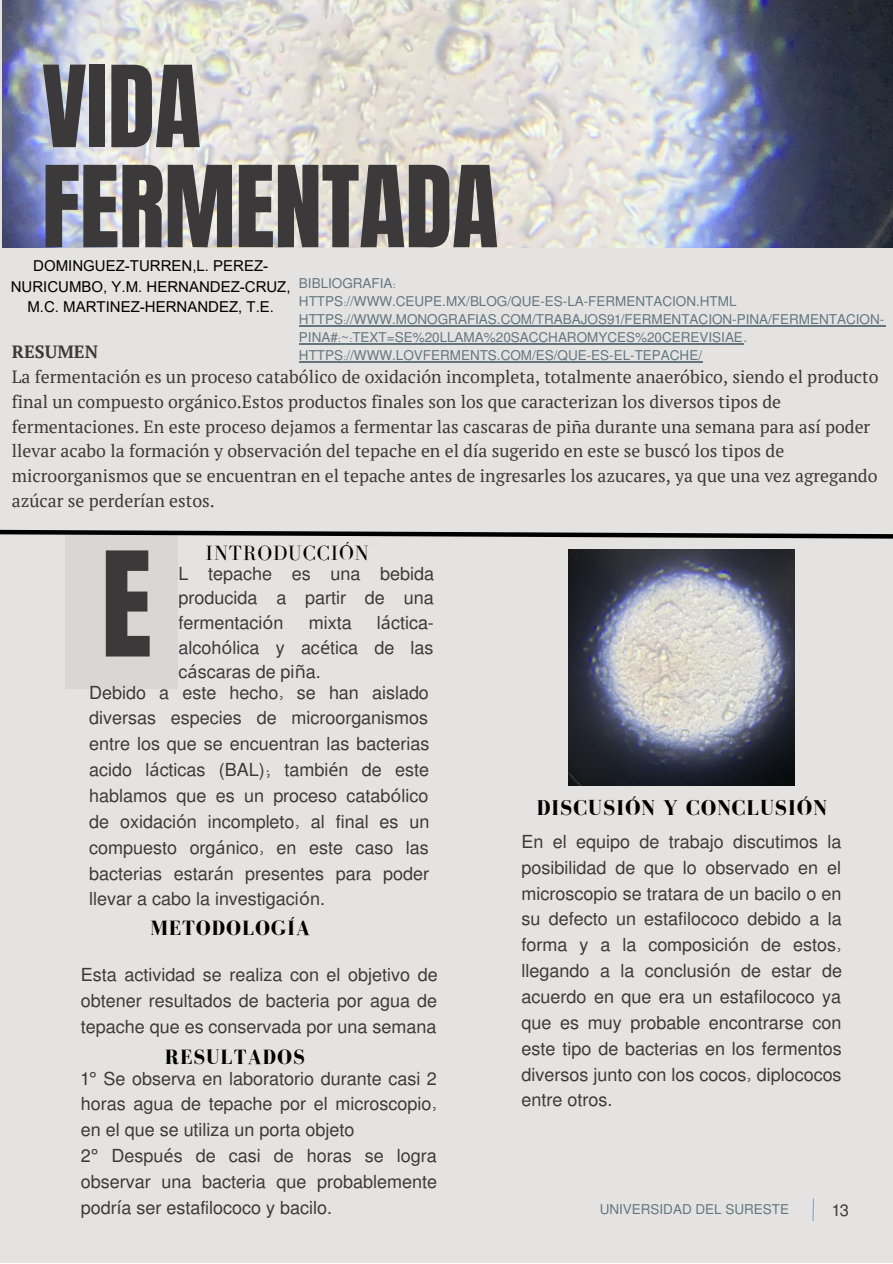
<style>
.page{position:relative;width:893px;height:1264px;background:#fff}
.page>*{position:absolute;margin:0;border:0;box-sizing:border-box;transform-origin:0 0}
.t1{font:123.45px "Anton";color:#3b3939}
.t2{font:95.85px/100.1px "Anton";letter-spacing:-.005em;color:#3b3939}
.t3{font:700 21.9px "Bodoni FLF";letter-spacing:.045em;color:#000}
.t4{font:700 21.15px "Bodoni FLF";letter-spacing:.045em;color:#000}
.t5{font:21.15px "Bodoni FLF";letter-spacing:.045em;color:#000}
.t6{font:18px/25.8px "Mukti";color:#3b3939;text-align:justify}
.t7{font:17.7px/24.8px "PT Serif";color:#3b3939}
.t8{font:700 17.7px "PT Serif";color:#3b3939}
.t9{font:16.5px "Mukti";color:#3b3939}
.t10{font:15px/20.2px "Arial MT Pro";color:#000;text-align:center}
.t11{font:13.5px/18px "Mukti";color:#637680}
.s1{font-family:"Noto Sans"}
</style>
<div class="page">
<div style="left:0;top:0;width:892px;height:1262px;background:#e4e3e2"></div>
<div style="left:65px;top:534px;width:113px;height:155px;background:#d9d7d4"></div>
<svg style="left:812px;top:1198px;width:2px;height:23px"></svg>
<img style="left:3px;top:0;width:889px;height:247px">
<svg style="left:0;top:529px;width:892px;height:10px"></svg>
<img style="left:568px;top:549px;width:226px;height:236px">
<hr style="left:299px;top:325px;width:585px;height:1px;background:#637680">
<hr style="left:299px;top:343px;width:444px;height:1px;background:#637680">
<hr style="left:299px;top:361px;width:403px;height:1px;background:#637680">
<h2 class="t2" style="left:42px;top:58px;width:458px">VIDA<br>FERMENTADA</h2>
<p class="t10" style="left:11px;top:258px;width:281px">DOMINGUEZ-TURREN,L. PEREZ-<br>NURICUMBO, Y.M. HERNANDEZ-CRUZ,<br>M.C. MARTINEZ-HERNANDEZ, T.E.</p>
<p class="t11" style="left:299px;top:273px;width:586px">BIBLIOGRAFIA:<br>HTTPS://WWW.CEUPE.MX/BLOG/QUE-ES-LA-FERMENTACION.HTML HTTPS://WWW.MONOGRAFIAS.COM/TRABAJOS91/FERMENTACION-PINA/FERMENTACION-PINA#:~:TEXT=SE%20LLAMA%20SACCHAROMYCES%20CEREVISIAE.<br>HTTPS://WWW.LOVFERMENTS.COM/ES/QUE-ES-EL-TEPACHE/</p>
<p class="t8" style="left:12px;top:340px;width:88px">RESUMEN</p>
<p class="t7" style="left:12px;top:364px;width:868px">La fermentación es un proceso catabólico de oxidación incompleta, totalmente anaeróbico, siendo el producto final un compuesto orgánico.Estos productos finales son los que caracterizan los diversos tipos de fermentaciones. En este proceso dejamos a fermentar las cascaras de piña durante una semana para así poder llevar acabo la formación y observación del tepache en el día sugerido en este se buscó los tipos de microorganismos que se encuentran en el tepache antes de ingresarles los azucares, ya que una vez agregando azúcar se perderían estos.</p>
<h1 class="t1" style="left:101px;top:516px;width:52px">E</h1>
<p class="t5" style="left:205px;top:541px;width:165px">INTRODUCCIÓN</p>
<p class="t6" style="left:179px;top:560px;width:257px;line-height:24.8px">L tepache es una bebida producida a partir de una fermentaci<span class="s1">ó</span>n</p>
<p class="t6" style="left:179px;top:609px;width:257px;line-height:24.8px;text-align:right">l<span class="s1">á</span>ctica-<br>alcoh<span class="s1">ó</span>lica y ac<span class="s1">é</span>tica de las</p>
<p class="t6" style="left:309px;top:609px;width:44px">mixta</p>
<p class="t6" style="left:179px;top:658px;width:144px">c<span class="s1">á</span>scaras de pi<span class="s1">ñ</span>a.</p>
<p class="t6" style="left:89px;top:678px;width:341px">Debido a este hecho, se han aislado diversas especies de microorganismos entre los que se encuentran las bacterias acido l<span class="s1">á</span>cticas (BAL); tambi<span class="s1">é</span>n de este hablamos que es un proceso catab<span class="s1">ó</span>lico de oxidaci<span class="s1">ó</span>n incompleto, al final es un compuesto org<span class="s1">á</span>nico, en este caso las bacterias estar<span class="s1">á</span>n presentes para poder llevar a cabo la investigaci<span class="s1">ó</span>n.</p>
<p class="t4" style="left:150px;top:916px;width:161px">METODOLOGÍA</p>
<p class="t6" style="left:81px;top:960px;width:358px">Esta actividad se realiza con el objetivo de obtener resultados de bacteria por agua de tepache que es conservada por una semana</p>
<p class="t6" style="left:81px;top:1064px;width:358px;text-align:left">1<span class="s1">°</span> Se observa en laboratorio durante casi 2 horas agua de tepache por el microscopio, en el que se utiliza un porta objeto<br>2<span class="s1">°</span> Despu<span class="s1">é</span>s de casi de horas se logra observar una bacteria que probablemente podr<span class="s1">í</span>a ser estafilococo y bacilo.</p>
<p class="t4" style="left:165px;top:1045px;width:141px">RESULTADOS</p>
<p class="t3" style="left:536px;top:796px;width:291px">DISCUSIÓN Y CONCLUSIÓN</p>
<p class="t6" style="left:521px;top:827px;width:322px">En el equipo de trabajo discutimos la posibilidad de que lo observado en el microscopio se tratara de un bacilo o en su defecto un estafilococo debido a la forma y a la composici<span class="s1">ó</span>n de estos, llegando a la conclusi<span class="s1">ó</span>n de estar de acuerdo en que era un estafilococo ya que es muy probable encontrarse con este tipo de bacterias en los fermentos diversos junto con los cocos, diplococos entre otros.</p>
<p class="t11" style="left:599px;top:1199px;width:191px">UNIVERSIDAD DEL SURESTE</p>
<p class="t9" style="left:832px;top:1198px;width:18px">13</p>
</div>
